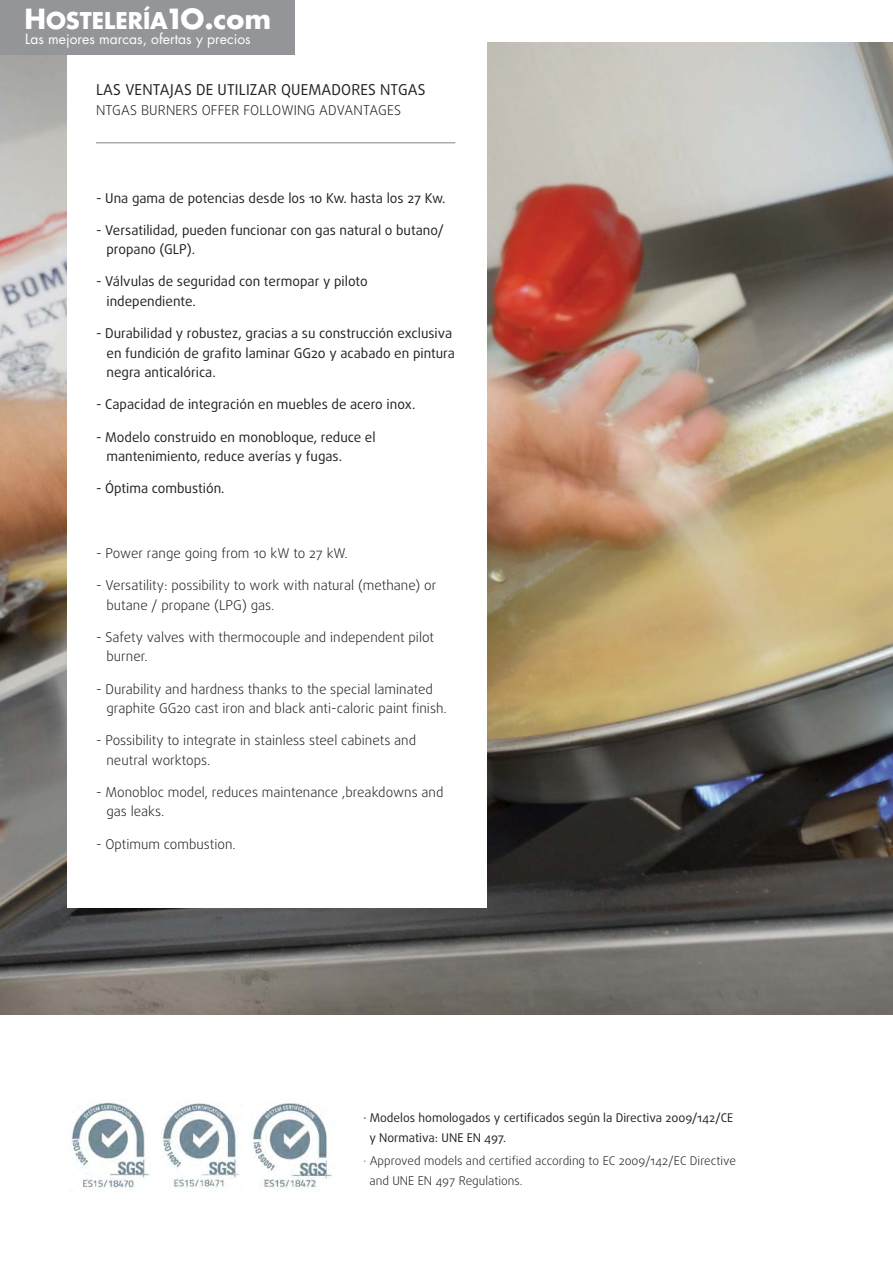
<style>
.page{position:relative;width:893px;height:1263px;background:#fff}
.page>*{position:absolute;margin:0;border:0;box-sizing:border-box;transform-origin:0 0}
.t1{font:700 22.5px "Futura Std";color:#fff}
.t2{font:15px "Daxline Pro";letter-spacing:.01em;color:#231f20}
.t3{font:13.8px "Futura Std";color:#fff}
.t4{font:300 13.5px/19.5px "Daxline Pro";color:#231f20}
.t5{font:13.5px/19.5px "Daxline Pro";color:#231f20}
.t6{font:300 12px/19.5px "Daxline Pro";color:#231f20}
.t7{font:12px/19.5px "Daxline Pro";color:#231f20}
.s1{font-size:27px}
</style>
<div class="page">
<img style="left:0;top:43px;width:893px;height:972px">
<div style="left:67px;top:0;width:420px;height:908px;background:#fff"></div>
<hr style="left:96px;top:143px;width:359px;height:1px;background:#808285">
<img style="left:71px;top:1102px;width:79px;height:88px">
<img style="left:161px;top:1102px;width:79px;height:86px">
<img style="left:252px;top:1102px;width:80px;height:87px">
<div style="left:0;top:0;width:294px;height:55px;background:#939598"></div>
<h1 class="t1" style="left:24px;top:8px;width:248px"><span class="s1">H</span>OSTELERÍA<span class="s1">1O.com</span></h1>
<p class="t3" style="left:25px;top:32px;width:227px">Las mejores marcas, ofertas y precios</p>
<p class="t2" style="left:96px;top:84px;width:331px">LAS VENTAJAS DE UTILIZAR QUEMADORES NTGAS</p>
<p class="t4" style="left:96px;top:102px;width:306px">NTGAS BURNERS OFFER FOLLOWING ADVANTAGES</p>
<p class="t5" style="left:96px;top:189px;width:351px">- Una gama de potencias desde los 10 Kw. hasta los 27 Kw.</p>
<p class="t5" style="left:106px;top:221px;width:339px;text-indent:-10px">- Versatilidad, pueden funcionar con gas natural o butano/ propano (GLP).</p>
<p class="t5" style="left:106px;top:273px;width:263px;text-indent:-10px">- Válvulas de seguridad con termopar y piloto independiente.</p>
<p class="t5" style="left:106px;top:324px;width:350px;text-indent:-10px">- Durabilidad y robustez, gracias a su construcción exclusiva en fundición de grafito laminar GG20 y acabado en pintura negra anticalórica.</p>
<p class="t5" style="left:96px;top:396px;width:321px">- Capacidad de integración en muebles de acero inox.</p>
<p class="t5" style="left:106px;top:428px;width:271px;text-indent:-10px">- Modelo construido en monobloque, reduce el mantenimiento, reduce averías y fugas.</p>
<p class="t5" style="left:96px;top:480px;width:130px">- Óptima combustión.</p>
<p class="t4" style="left:96px;top:544px;width:253px">- Power range going from 10 kW to 27 kW.</p>
<p class="t4" style="left:106px;top:577px;width:331px;text-indent:-10px">- Versatility: possibility to work with natural (methane) or butane / propane (LPG) gas.</p>
<p class="t4" style="left:106px;top:628px;width:329px;text-indent:-10px">- Safety valves with thermocouple and independent pilot burner.</p>
<p class="t4" style="left:106px;top:680px;width:342px;text-indent:-10px">- Durability and hardness thanks to the special laminated graphite GG20 cast iron and black anti-caloric paint finish.</p>
<p class="t4" style="left:106px;top:732px;width:311px;text-indent:-10px">- Possibility to integrate in stainless steel cabinets and neutral worktops.</p>
<p class="t4" style="left:106px;top:784px;width:338px;text-indent:-10px">- Monobloc model, reduces maintenance ,breakdowns and gas leaks.</p>
<p class="t4" style="left:96px;top:835px;width:141px">- Optimum combustion.</p>
<p class="t7" style="left:369px;top:1109px;width:365px;text-indent:-6px">· Modelos homologados y certificados según la Directiva 2009/142/CE y Normativa: UNE EN 497.</p>
<p class="t6" style="left:369px;top:1152px;width:368px;text-indent:-6px">· Approved models and certified according to EC 2009/142/EC Directive and UNE EN 497 Regulations.</p>
</div>
